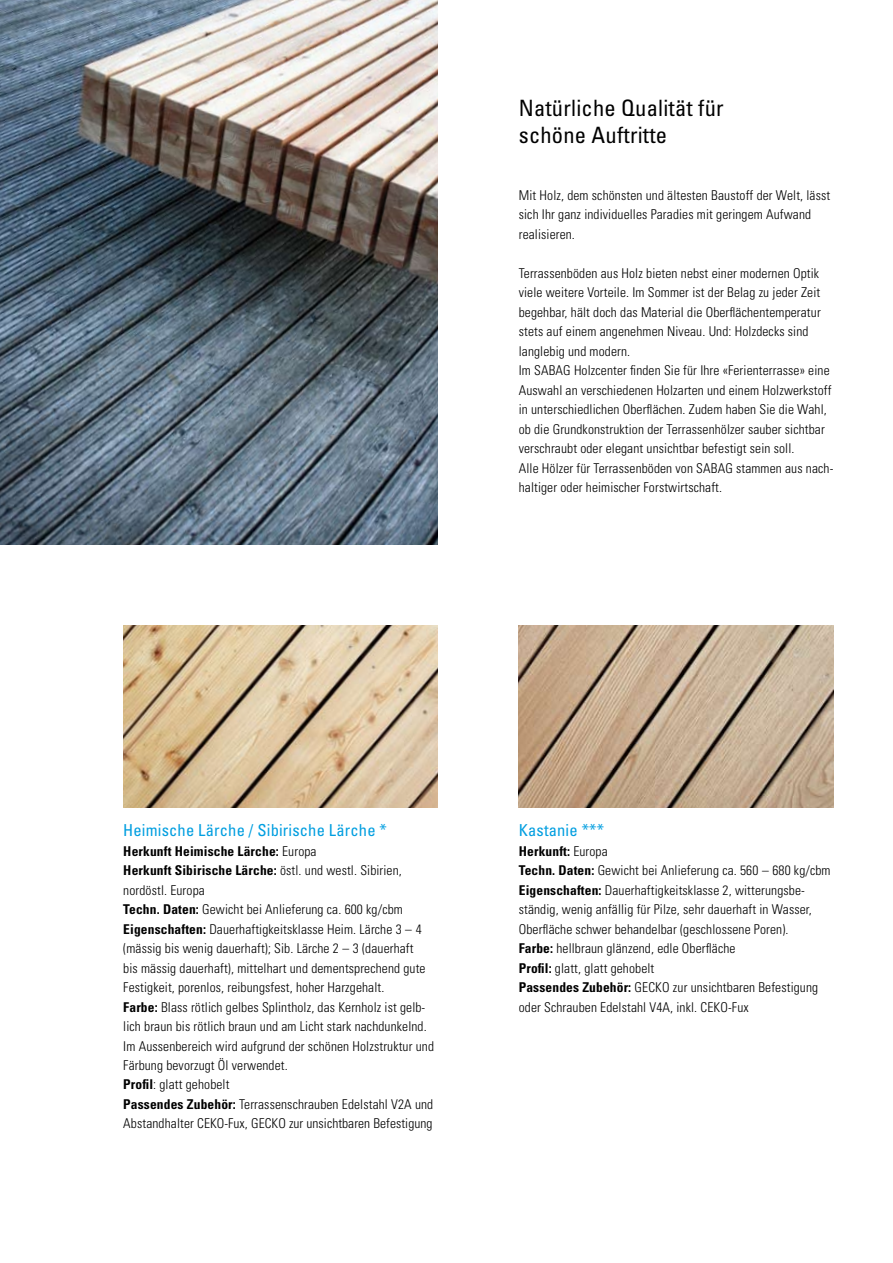
<style>
.page{position:relative;width:893px;height:1263px;background:#fff}
.page>*{position:absolute;margin:0;border:0;box-sizing:border-box;transform-origin:0 0}
.t1{font:condensed 22.5px/27px "Univers";letter-spacing:.01em;color:#000}
.t2{font:condensed 16.5px "Univers";letter-spacing:.01em;color:#009ee0}
.t3{font:300 condensed 13.5px/19.5px "Univers";letter-spacing:.01em;color:#000}
.s1{font-weight:700}
</style>
<div class="page">
<img style="left:123px;top:625px;width:315px;height:183px">
<img style="left:519px;top:625px;width:314px;height:183px">
<img style="left:0;top:0;width:438px;height:544px">
<h1 class="t1" style="left:519px;top:94px;width:206px">Natürliche Qualität für schöne Auftritte</h1>
<p class="t3" style="left:519px;top:185px;width:313px">Mit Holz, dem schönsten und ältesten Baustoff der Welt, lässt sich Ihr ganz individuelles Paradies mit geringem Aufwand realisieren.</p>
<p class="t3" style="left:519px;top:263px;width:316px">Terrassenböden aus Holz bieten nebst einer modernen Optik viele weitere Vorteile. Im Sommer ist der Belag zu jeder Zeit begehbar, hält doch das Material die Oberflächentemperatur stets auf einem angenehmen Niveau. Und: Holzdecks sind langlebig und modern.<br>Im SABAG Holzcenter finden Sie für Ihre «Ferienterrasse» eine Auswahl an verschiedenen Holzarten und einem Holzwerkstoff in unterschiedlichen Oberflächen. Zudem haben Sie die Wahl, ob die Grundkonstruktion der Terrassenhölzer sauber sichtbar verschraubt oder elegant unsichtbar befestigt sein soll.<br>Alle Hölzer für Terrassenböden von SABAG stammen aus nach&shy;haltiger oder heimischer Forstwirtschaft.</p>
<p class="t2" style="left:123px;top:820px;width:265px">Heimische Lärche / Sibirische Lärche *</p>
<p class="t3" style="left:123px;top:841px;width:312px"><span class="s1">Herkunft Heimische Lärche:</span> Europa<br><span class="s1">Herkunft Sibirische Lärche:</span> östl. und westl. Sibirien, nordöstl. Europa<br><span class="s1">Techn. Daten:</span> Gewicht bei Anlieferung ca. 600 kg/cbm <span class="s1">Eigenschaften:</span> Dauerhaftigkeitsklasse Heim. Lärche 3 – 4 (mässig bis wenig dauerhaft); Sib. Lärche 2 – 3 (dauerhaft<br>bis mässig dauerhaft), mittelhart und dementsprechend gute Festigkeit, porenlos, reibungsfest, hoher Harzgehalt.<br><span class="s1">Farbe:</span> Blass rötlich gelbes Splintholz, das Kernholz ist gelb&shy;lich braun bis rötlich braun und am Licht stark nachdunkelnd.<br>Im Aussenbereich wird aufgrund der schönen Holzstruktur und Färbung bevorzugt Öl verwendet.<br><span class="s1">Profil</span>: glatt gehobelt<br><span class="s1">Passendes Zubehör:</span> Terrassenschrauben Edelstahl V2A und Abstandhalter CEKO-Fux, GECKO zur unsichtbaren Befestigung</p>
<p class="t2" style="left:519px;top:820px;width:87px">Kastanie ***</p>
<p class="t3" style="left:519px;top:841px;width:313px"><span class="s1">Herkunft:</span> Europa<br><span class="s1">Techn. Daten:</span> Gewicht bei Anlieferung ca. 560 – 680 kg/cbm <span class="s1">Eigenschaften:</span> Dauerhaftigkeitsklasse 2, witterungsbe&shy;ständig, wenig anfällig für Pilze, sehr dauerhaft in Wasser, Oberfläche schwer behandelbar (geschlossene Poren).<br><span class="s1">Farbe:</span> hellbraun glänzend, edle Oberfläche<br><span class="s1">Profil:</span> glatt, glatt gehobelt<br><span class="s1">Passendes Zubehör:</span> GECKO zur unsichtbaren Befestigung oder Schrauben Edelstahl V4A, inkl. CEKO-Fux</p>
</div>
